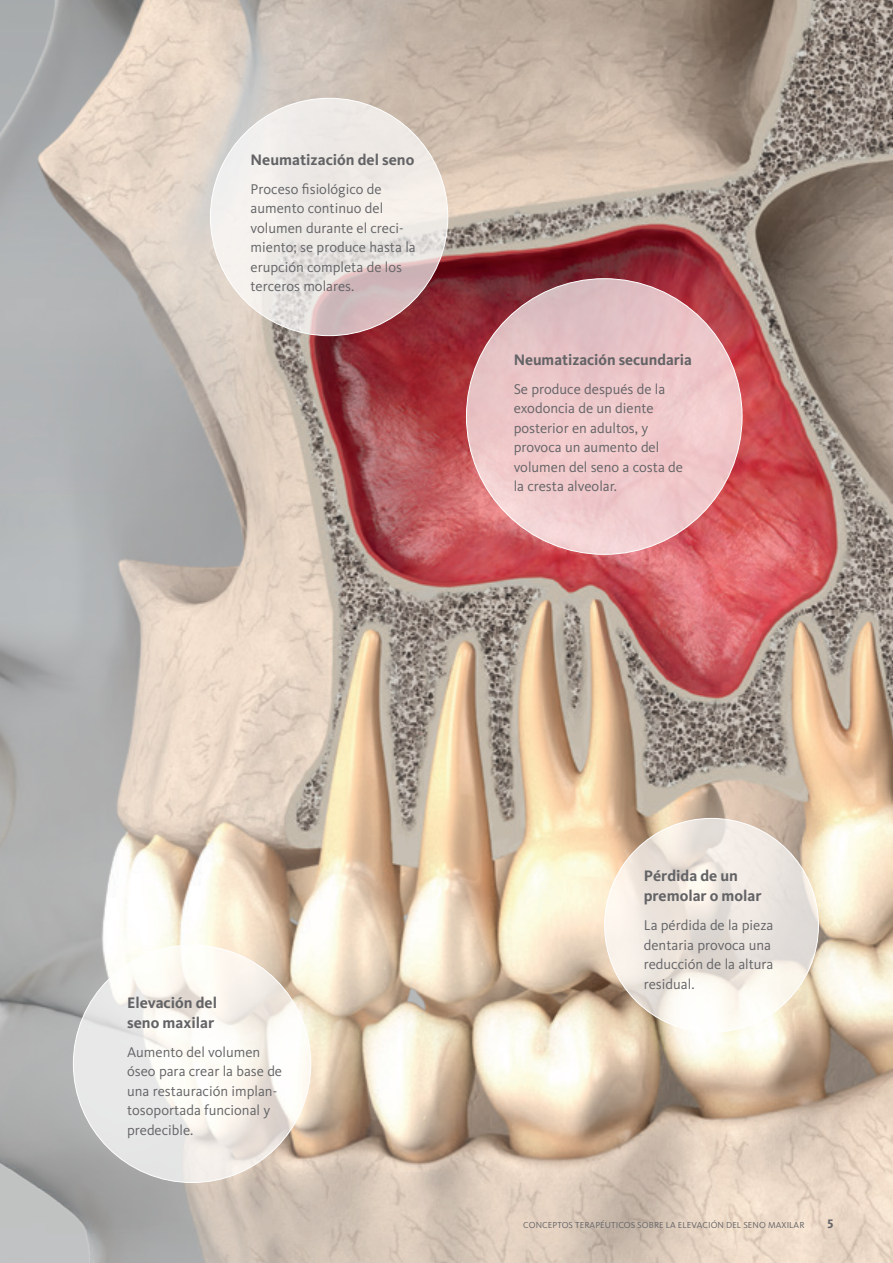
<style>
.page{position:relative;width:893px;height:1263px;background:#fff}
.page>*{position:absolute;margin:0;border:0;box-sizing:border-box;transform-origin:0 0}
.t1{font:700 15.75px/19.5px "Kievit Pro";color:#636366}
.t2{font:14.7px/19.5px "Kievit Pro";color:#636366}
.t3{font:700 12.75px "Kievit Pro";color:#636366}
.t4{font:9px "Kievit Pro";letter-spacing:.01em;color:#636366}
</style>
<div class="page">
<img style="left:0;top:0;width:893px;height:1263px">
<svg style="left:210px;top:98px;width:238px;height:238px;background:#eae3e1"></svg>
<svg style="left:73px;top:945px;width:238px;height:237px"></svg>
<div style="left:466px;top:279px;width:276px;height:275px;background:linear-gradient(to bottom,#e0bdc1,#f7d2d4);border-radius:50%"></div>
<svg style="left:605px;top:818px;width:213px;height:214px"></svg>
<p class="t1" style="left:251px;top:149px;width:165px">Neumatización del seno</p>
<p class="t2" style="left:251px;top:179px;width:167px">Proceso fisiológico de aumento continuo del volumen durante el creci&shy;miento; se produce hasta la erupción completa de los terceros molares.</p>
<p class="t1" style="left:514px;top:349px;width:180px">Neumatización secundaria</p>
<p class="t2" style="left:514px;top:379px;width:171px">Se produce después de la exodoncia de un diente posterior en adultos, y provoca un aumento del volumen del seno a costa de la cresta alveolar.</p>
<p class="t1" style="left:127px;top:993px;width:91px">Elevación del seno maxilar</p>
<p class="t2" style="left:127px;top:1042px;width:157px">Aumento del volumen óseo para crear la base de una restauración implan&shy;tosoportada funcional y predecible.</p>
<p class="t1" style="left:644px;top:866px;width:119px">Pérdida de un premolar o molar</p>
<p class="t2" style="left:644px;top:915px;width:131px">La pérdida de la pieza dentaria provoca una reducción de la altura residual.</p>
<p class="t4" style="left:523px;top:1219px;width:283px">CONCEPTOS TERAPÉUTICOS SOBRE LA ELEVACIÓN DEL SENO MAXILAR</p>
<p class="t3" style="left:827px;top:1215px;width:7px">5</p>
</div>
